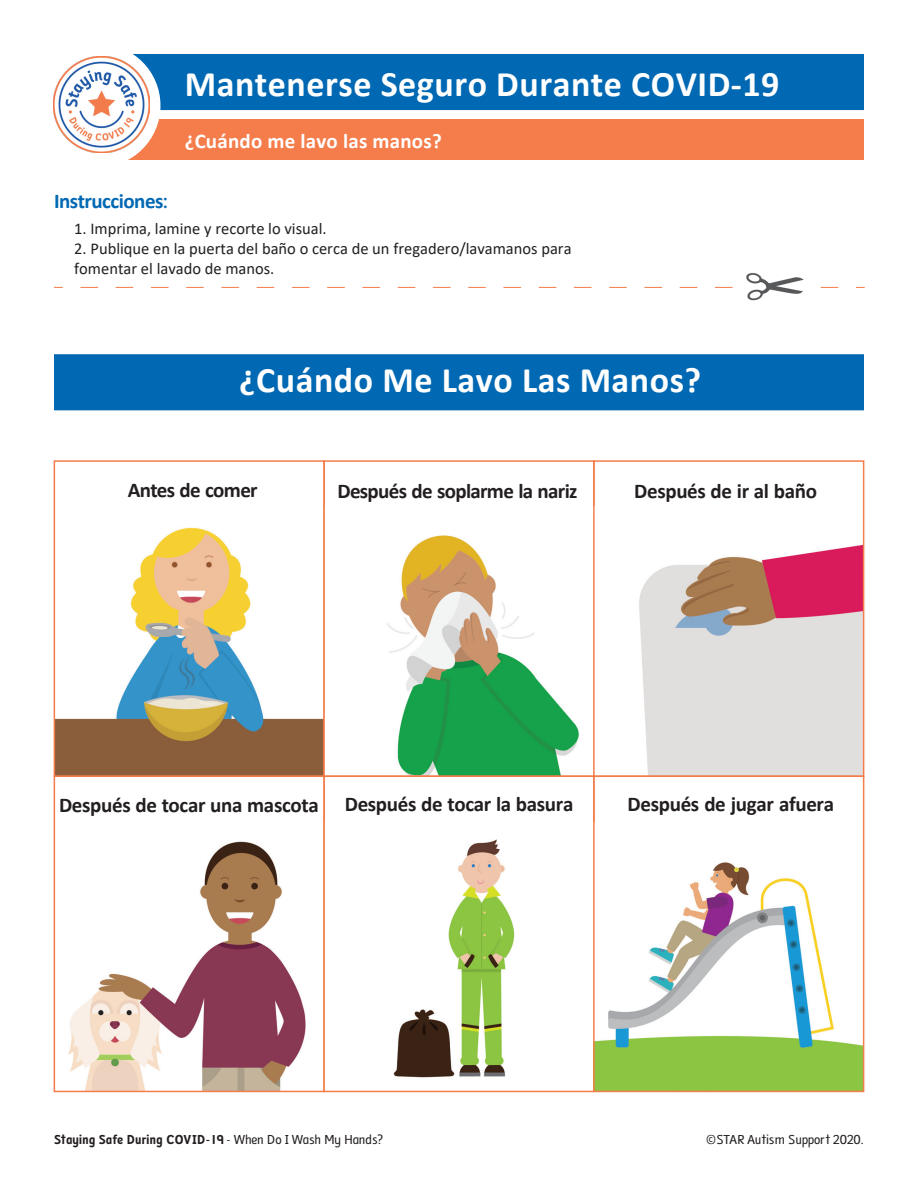
<style>
.page{position:relative;width:918px;height:1188px;background:#fff}
.page>*{position:absolute;margin:0;border:0;box-sizing:border-box;transform-origin:0 0}
.Header_1_-_Unit_Name{font:700 36px "Calibri";letter-spacing:.015em;color:#fff}
.VS_Header_Descriptio{font:700 21px "Calibri";letter-spacing:-.015em;color:#231f20}
.t1{font:700 21px "Calibri";letter-spacing:.01em;color:#fff}
.Instructions_1_Heade{font:700 21px "Calibri";letter-spacing:-.025em;color:#0168b3}
.t2{font:16.5px/19.8px "Calibri";color:#231f20}
.t3{font:13.5px "Folder Bold Primary";letter-spacing:-.03em;color:#231f20}
.t4{font:13.5px "Folder Reg Primary";letter-spacing:-.025em;color:#231f20}
.s1{font-family:"Folder Bold Primary";font-weight:400}
.s2{font-family:"Folder Reg Primary"}
</style>
<div class="page">
<div style="left:106px;top:120px;width:758px;height:40px;background:#f47d4b"></div>
<div style="left:106px;top:54px;width:758px;height:56px;background:#0168b3"></div>
<div style="left:37px;top:44px;width:123px;height:123px;background:#fff;border-radius:50%"></div>
<img style="left:54px;top:56px;width:95px;height:96px">
<svg style="left:80px;top:287px;width:759px;height:1px"></svg>
<img style="left:742px;top:273px;width:65px;height:28px">
<div style="left:54px;top:354px;width:810px;height:56px;background:#0168b3;border:2px solid #0168b3"></div>
<img style="left:57px;top:527px;width:804px;height:247px">
<div style="left:54px;top:460px;width:271px;height:317px;border:2px solid #f47d4b"></div>
<img style="left:68px;top:839px;width:793px;height:250px">
<div style="left:54px;top:776px;width:271px;height:316px;border:2px solid #f47d4b"></div>
<div style="left:323px;top:460px;width:272px;height:317px;border:2px solid #f47d4b"></div>
<div style="left:593px;top:460px;width:271px;height:317px;border:2px solid #f47d4b"></div>
<div style="left:323px;top:776px;width:272px;height:316px;border:2px solid #f47d4b"></div>
<div style="left:593px;top:776px;width:271px;height:316px;border:2px solid #f47d4b"></div>
<h1 class="Header_1_-_Unit_Name" style="left:185px;top:58px;width:596px">Mantenerse Seguro Durante COVID-19</h1>
<p class="t1" style="left:185px;top:126px;width:259px">¿Cuándo me lavo las manos?</p>
<p class="Instructions_1_Heade" style="left:54px;top:187px;width:116px">Instrucciones<span class="s1">:</span></p>
<p class="t2" style="left:74px;top:218px;width:254px">1. Imprima, lamine y recorte lo visual.</p>
<p class="t2" style="left:74px;top:238px;width:499px">2. Publique en la puerta del baño o cerca de un fregadero/lavamanos para fomentar el lavado de manos.</p>
<p class="Header_1_-_Unit_Name" style="left:239px;top:355px;width:464px">¿Cuándo Me Lavo Las Manos?</p>
<p class="VS_Header_Descriptio" style="left:128px;top:476px;width:131px">Antes de comer</p>
<p class="VS_Header_Descriptio" style="left:337px;top:476px;width:242px">Después de soplarme la nariz</p>
<p class="VS_Header_Descriptio" style="left:634px;top:476px;width:184px">Después de ir al baño</p>
<p class="VS_Header_Descriptio" style="left:59px;top:790px;width:261px">Después de tocar una mascota</p>
<p class="VS_Header_Descriptio" style="left:345px;top:789px;width:230px">Después de tocar la basura</p>
<p class="VS_Header_Descriptio" style="left:628px;top:789px;width:208px">Después de jugar afuera</p>
<p class="t3" style="left:54px;top:1132px;width:331px">Staying Safe During COVID-19 <span class="s2">- When Do I Wash My Hands?</span></p>
<p class="t4" style="left:706px;top:1132px;width:159px">©STAR Autism Support 2020.</p>
</div>
